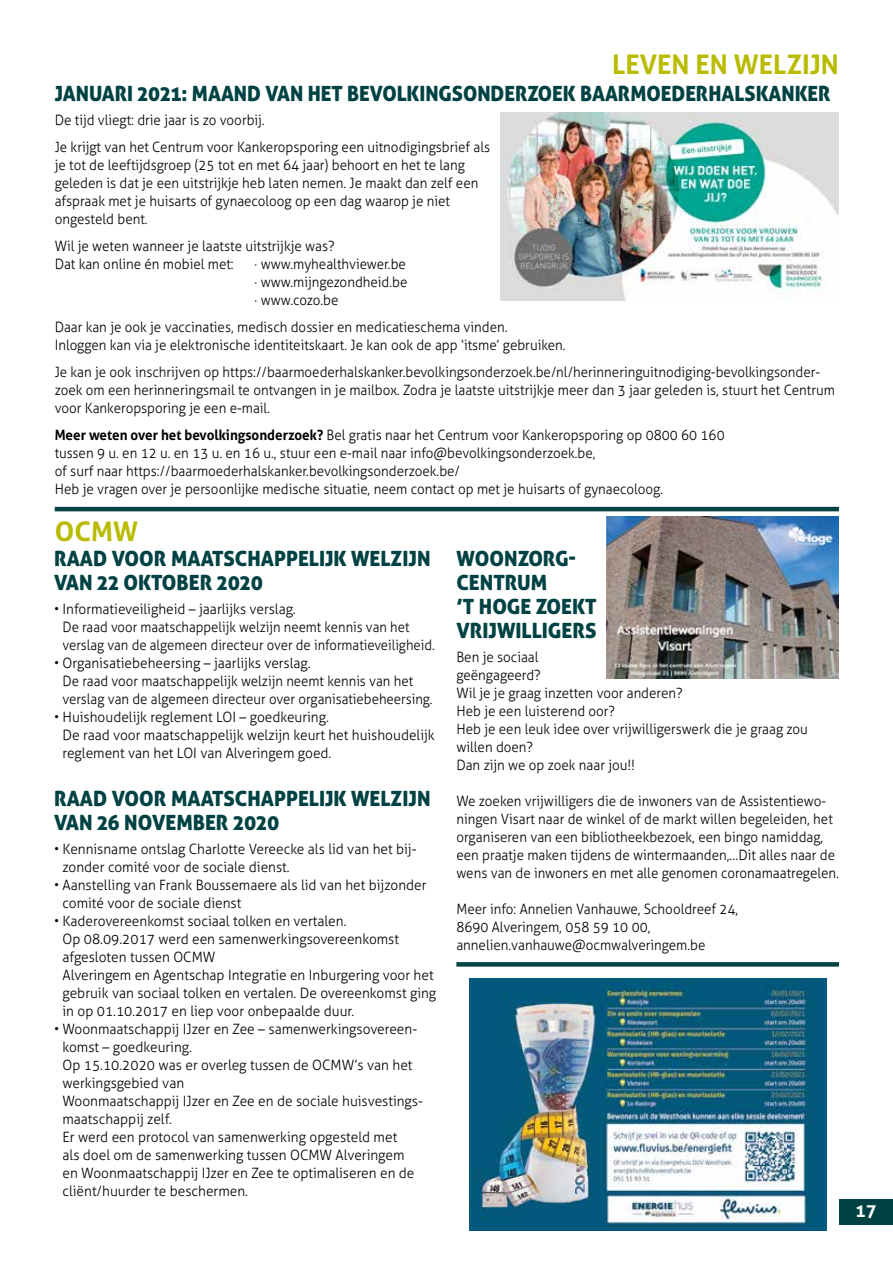
<style>
.page{position:relative;width:893px;height:1263px;background:#fff}
.page>*{position:absolute;margin:0;border:0;box-sizing:border-box;transform-origin:0 0}
.t1{font:700 27px "Aller";color:#b9bb00}
.t2{font:21px/24px "Aller Display";color:#004243}
.t3{font:21px "Aller Display";color:#004243;scale:.96 1}
.t4{font:700 18px "Aller";color:#fff}
.t5{font:300 14.25px/18px "Aller";color:#000;scale:.94 1}
.t6{font:300 14.25px/18px "Aller";color:#000;scale:.96 1}
.s1{font-weight:700}
</style>
<div class="page">
<div style="left:839px;top:1199px;width:54px;height:26px;background:#004243"></div>
<img style="left:607px;top:516px;width:232px;height:162px">
<hr style="left:55px;top:507px;width:784px;height:4px;background:#004243">
<div style="left:456px;top:962px;width:383px;height:5px;background:#004243"></div>
<img style="left:469px;top:978px;width:357px;height:252px">
<img style="left:501px;top:113px;width:338px;height:187px">
<h1 class="t1" style="left:612px;top:48px;width:228px">LEVEN EN WELZIJN</h1>
<h2 class="t3" style="left:55px;top:80px;width:810px">JANUARI 2021: MAAND VAN HET BEVOLKINGSONDERZOEK BAARMOEDERHALSKANKER</h2>
<p class="t5" style="left:55px;top:106px;width:465px;line-height:27px">De tijd vliegt: drie jaar is zo voorbij.<br>Je krijgt van het Centrum voor Kankeropsporing een uitnodigingsbrief als</p>
<p class="t5" style="left:55px;top:156px;width:452px">je tot de leeftijdsgroep (25 tot en met 64 jaar) behoort en het te lang geleden is dat je een uitstrijkje heb laten nemen. Je maakt dan zelf een afspraak met je huisarts of gynaecoloog op een dag waarop je niet ongesteld bent.</p>
<p class="t5" style="left:55px;top:237px;width:299px">Wil je weten wanneer je laatste uitstrijkje was?<br>Dat kan online én mobiel met:</p>
<p class="t5" style="left:255px;top:255px;width:164px;text-align:justify">· www.myhealthviewer.be · www.mijngezondheid.be · www.cozo.be</p>
<p class="t5" style="left:55px;top:318px;width:545px">Daar kan je ook je vaccinaties, medisch dossier en medicatieschema vinden.<br>Inloggen kan via je elektronische identiteitskaart. Je kan ook de app ‘itsme’ gebruiken.</p>
<p class="t5" style="left:55px;top:363px;width:832px">Je kan je ook inschrijven op https://baarmoederhalskanker.bevolkingsonderzoek.be/nl/herinneringuitnodiging-bevolkingsonder&shy;zoek om een herinneringsmail te ontvangen in je mailbox. Zodra je laatste uitstrijkje meer dan 3 jaar geleden is, stuurt het Centrum voor Kankeropsporing je een e-mail.</p>
<p class="t5" style="left:55px;top:426px;width:714px"><span class="s1">Meer weten over het bevolkingsonderzoek?</span> Bel gratis naar het Centrum voor Kankeropsporing op 0800 60 160 tussen 9 u. en 12 u. en 13 u. en 16 u., stuur een e-mail naar info@bevolkingsonderzoek.be,<br>of surf naar https://baarmoederhalskanker.bevolkingsonderzoek.be/<br>Heb je vragen over je persoonlijke medische situatie, neem contact op met je huisarts of gynaecoloog.</p>
<h1 class="t1" style="left:55px;top:514px;width:85px">OCMW</h1>
<h2 class="t2" style="left:54px;top:547px;width:378px">RAAD VOOR MAATSCHAPPELIJK WELZIJN<br>VAN 22 OKTOBER 2020</h2>
<p class="t6" style="left:63px;top:600px;width:389px;text-indent:-9px">• Informatieveiligheid – jaarlijks verslag.<br>De raad voor maatschappelijk welzijn neemt kennis van het verslag van de algemeen directeur over de informatieveiligheid.</p>
<p class="t6" style="left:63px;top:654px;width:387px;text-indent:-9px">• Organisatiebeheersing – jaarlijks verslag.<br>De raad voor maatschappelijk welzijn neemt kennis van het verslag van de algemeen directeur over organisatiebeheersing.</p>
<p class="t6" style="left:63px;top:708px;width:389px;text-indent:-9px">• Huishoudelijk reglement LOI – goedkeuring.<br>De raad voor maatschappelijk welzijn keurt het huishoudelijk reglement van het LOI van Alveringem goed.</p>
<h2 class="t2" style="left:54px;top:787px;width:378px">RAAD VOOR MAATSCHAPPELIJK WELZIJN<br>VAN 26 NOVEMBER 2020</h2>
<p class="t6" style="left:63px;top:840px;width:370px;text-indent:-9px">• Kennisname ontslag Charlotte Vereecke als lid van het bij&shy;zonder comité voor de sociale dienst.</p>
<p class="t6" style="left:63px;top:876px;width:381px;text-indent:-9px">• Aanstelling van Frank Boussemaere als lid van het bijzonder comité voor de sociale dienst</p>
<p class="t6" style="left:63px;top:912px;width:391px;text-indent:-9px">• Kaderovereenkomst sociaal tolken en vertalen.<br>Op 08.09.2017 werd een samenwerkingsovereenkomst afgesloten tussen OCMW<br>Alveringem en Agentschap Integratie en Inburgering voor het gebruik van sociaal tolken en vertalen. De overeenkomst ging in op 01.10.2017 en liep voor onbepaalde duur.</p>
<p class="t6" style="left:63px;top:1020px;width:377px;text-indent:-9px">• Woonmaatschappij IJzer en Zee – samenwerkingsovereen&shy;komst – goedkeuring.<br>Op 15.10.2020 was er overleg tussen de OCMW’s van het werkingsgebied van<br>Woonmaatschappij IJzer en Zee en de sociale huisvestings&shy;maatschappij zelf.<br>Er werd een protocol van samenwerking opgesteld met<br>als doel om de samenwerking tussen OCMW Alveringem en Woonmaatschappij IJzer en Zee te optimaliseren en de cliënt/huurder te beschermen.</p>
<h2 class="t2" style="left:456px;top:547px;width:142px">WOONZORG-<br>CENTRUM<br>’T HOGE ZOEKT<br>VRIJWILLIGERS</h2>
<p class="t5" style="left:456px;top:648px;width:375px">Ben je sociaal<br>geëngageerd?<br>Wil je je graag inzetten voor anderen?<br>Heb je een luisterend oor?<br>Heb je een leuk idee over vrijwilligerswerk die je graag zou willen doen?<br>Dan zijn we op zoek naar jou!!</p>
<p class="t5" style="left:456px;top:792px;width:408px">We zoeken vrijwilligers die de inwoners van de Assistentiewo&shy;ningen Visart naar de winkel of de markt willen begeleiden, het organiseren van een bibliotheekbezoek, een bingo namiddag, een praatje maken tijdens de wintermaanden,…Dit alles naar de wens van de inwoners en met alle genomen coronamaatregelen.</p>
<p class="t5" style="left:456px;top:900px;width:301px">Meer info: Annelien Vanhauwe, Schooldreef 24,<br>8690 Alveringem, 058 59 10 00, annelien.vanhauwe@ocmwalveringem.be</p>
<p class="t4" style="left:855px;top:1200px;width:23px">17</p>
</div>
